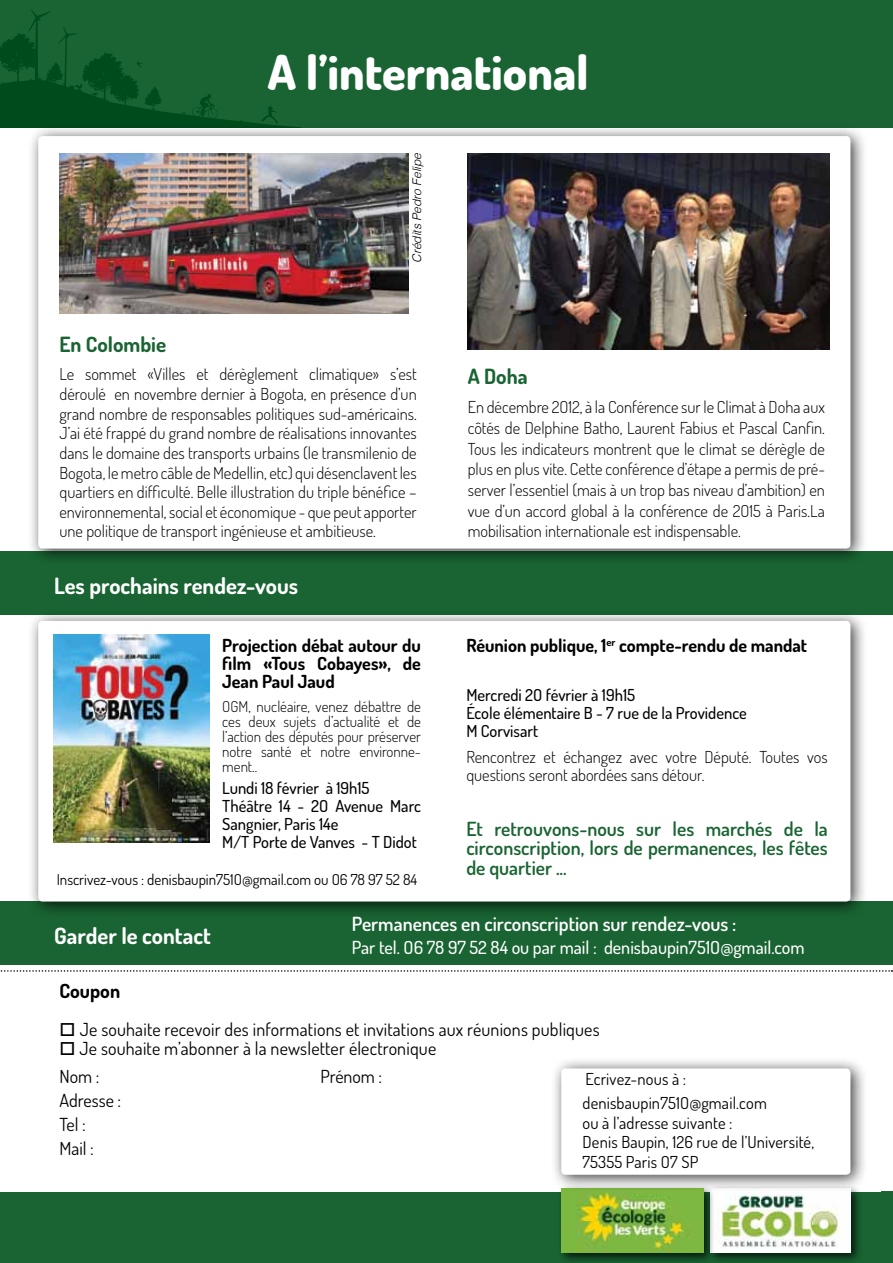
<style>
.page{position:relative;width:893px;height:1263px;background:#fff}
.page>*{position:absolute;margin:0;border:0;box-sizing:border-box;transform-origin:0 0}
.t1{font:800 48px "Dosis";color:#fff}
.t2{font:700 22.5px "Dosis";color:#fff}
.t3{font:700 21px "Dosis";color:#196432}
.t4{font:600 19.5px/19.5px "Dosis";color:#196432;text-align:justify}
.t5{font:600 19.5px "Dosis";color:#fff}
.t6{font:700 19.5px "Dosis";color:#000}
.t7{font:18px/24px "Dosis";letter-spacing:.01em;color:#000}
.t8{font:700 18px/18px "Dosis";color:#000;text-align:justify}
.t9{font:500 18px "Dosis";color:#fff}
.t10{font:300 16.5px/19.6px "Dosis";color:#000;text-align:justify}
.t11{font:500 16.5px/18px "Dosis";color:#000}
.t12{font:16.5px/19.5px "Dosis";letter-spacing:.01em;color:#000}
.t13{font:300 15px/15px "Dosis";color:#000;text-align:justify}
.t14{font:15px "Dosis";color:#000}
.t15{font:italic 300 12px "Helvetica";color:#000}
</style>
<div class="page">
<div style="left:0;top:1192px;width:893px;height:71px;background:#196432"></div>
<div style="left:0;top:0;width:893px;height:128px;background:#196432"></div>
<svg style="left:0;top:10px;width:278px;height:118px"></svg>
<div style="left:0;top:901px;width:893px;height:64px;background:#196432"></div>
<div style="left:0;top:551px;width:893px;height:63px;background:#196432"></div>
<div style="left:27px;top:124px;width:841px;height:442px;background:#000;opacity:.75"></div>
<div style="left:38px;top:136px;width:812px;height:413px;background:#fff;border-radius:4px"></div>
<div style="left:27px;top:609px;width:841px;height:309px;background:#000;opacity:.75"></div>
<div style="left:38px;top:621px;width:812px;height:280px;background:#fff;border-radius:4px"></div>
<div style="left:706px;top:1184px;width:157px;height:79px;background:#000;opacity:.75"></div>
<img style="left:715px;top:1192px;width:135px;height:60px">
<img style="left:468px;top:153px;width:361px;height:197px">
<img style="left:53px;top:634px;width:157px;height:209px">
<svg style="left:0;top:970px;width:892px;height:2px"></svg>
<div style="left:557px;top:1184px;width:158px;height:79px;background:#000;opacity:.75"></div>
<img style="left:561px;top:1192px;width:142px;height:60px">
<img style="left:60px;top:153px;width:348px;height:160px">
<div style="left:550px;top:1057px;width:318px;height:135px;background:#000;opacity:.75"></div>
<div style="left:561px;top:1068px;width:289px;height:107px;background:#fff;border-radius:4px"></div>
<h1 class="t1" style="left:268px;top:42px;width:322px">A l’international</h1>
<p class="t15" style="left:409px;top:263px;width:112px;rotate:-90deg">Crédits Pedro Felipe</p>
<p class="t3" style="left:60px;top:331px;width:108px">En Colombie</p>
<p class="t10" style="left:60px;top:364px;width:359px">Le sommet «Villes et dérèglement climatique» s’est déroulé en novembre dernier à Bogota, en présence d’un grand nombre de responsables politiques sud-américains.<br>J’ai été frappé du grand nombre de réalisations innovantes dans le domaine des transports urbains (le transmilenio de Bogota, le metro câble de Medellin, etc) qui désenclavent les quartiers en difficulté. Belle illustration du triple bénéfice – environnemental, social et économique - que peut apporter une politique de transport ingénieuse et ambitieuse.</p>
<p class="t3" style="left:468px;top:363px;width:61px">A Doha</p>
<p class="t10" style="left:468px;top:396px;width:359px;line-height:20.7px">En décembre 2O12, à la Conférence sur le Climat à Doha aux côtés de Delphine Batho, Laurent Fabius et Pascal Canfin.<br>Tous les indicateurs montrent que le climat se dérègle de plus en plus vite. Cette conférence d’étape a permis de pré&shy;server l’essentiel (mais à un trop bas niveau d’ambition) en vue d’un accord global à la conférence de 2O15 à Paris.La mobilisation internationale est indispensable.</p>
<h2 class="t2" style="left:54px;top:571px;width:246px">Les prochains rendez-vous</h2>
<p class="t8" style="left:222px;top:636px;width:200px">Projection débat autour du film «Tous Cobayes», de Jean Paul Jaud</p>
<p class="t13" style="left:222px;top:698px;width:200px">OGM, nucléaire, venez débattre de ces deux sujets d’actualité et de l’action des députés pour préserver notre santé et notre environne&shy;ment..</p>
<p class="t11" style="left:222px;top:778px;width:200px">Lundi 18 février à 19h15<br>Théâtre 14 - 2O Avenue Marc<br>Sangnier, Paris 14e<br>M/T Porte de Vanves - T Didot</p>
<p class="t14" style="left:57px;top:870px;width:362px">Inscrivez-vous : denisbaupin751O@gmail.com ou O6 78 97 52 84</p>
<p class="t8" style="left:466px;top:636px;width:342px">Réunion publique, 1<sup>er</sup> compte-rendu de mandat</p>
<p class="t11" style="left:466px;top:685px;width:282px">Mercredi 2O février à 19h15<br>École élémentaire B - 7 rue de la Providence<br>M Corvisart</p>
<p class="t10" style="left:466px;top:748px;width:363px;line-height:18px">Rencontrez et échangez avec votre Député. Toutes vos questions seront abordées sans détour.</p>
<p class="t4" style="left:466px;top:818px;width:363px">Et retrouvons-nous sur les marchés de la circonscription, lors de permanences, les fêtes de quartier ...</p>
<h2 class="t2" style="left:54px;top:921px;width:158px">Garder le contact</h2>
<p class="t5" style="left:352px;top:911px;width:386px">Permanences en circonscription sur rendez-vous :</p>
<p class="t9" style="left:352px;top:935px;width:454px">Par tel. O6 78 97 52 84 ou par mail : denisbaupin751O@gmail.com</p>
<p class="t6" style="left:60px;top:978px;width:62px">Coupon</p>
<p class="t7" style="left:60px;top:1016px;width:542px">□ Je souhaite recevoir des informations et invitations aux réunions publiques</p>
<p class="t7" style="left:60px;top:1034px;width:378px;line-height:28.2px">□ Je souhaite m’abonner à la newsletter électronique<br>Nom :</p>
<p class="t7" style="left:320px;top:1064px;width:63px">Prénom :</p>
<p class="t12" style="left:583px;top:1067px;width:186px;line-height:24px">Ecrivez-nous à : denisbaupin751O@gmail.com</p>
<p class="t12" style="left:583px;top:1113px;width:233px">ou à l’adresse suivante :<br>Denis Baupin, 126 rue de l’Université,<br>75355 Paris O7 SP</p>
<p class="t7" style="left:60px;top:1088px;width:63px">Adresse :<br>Tel :<br>Mail :</p>
</div>
